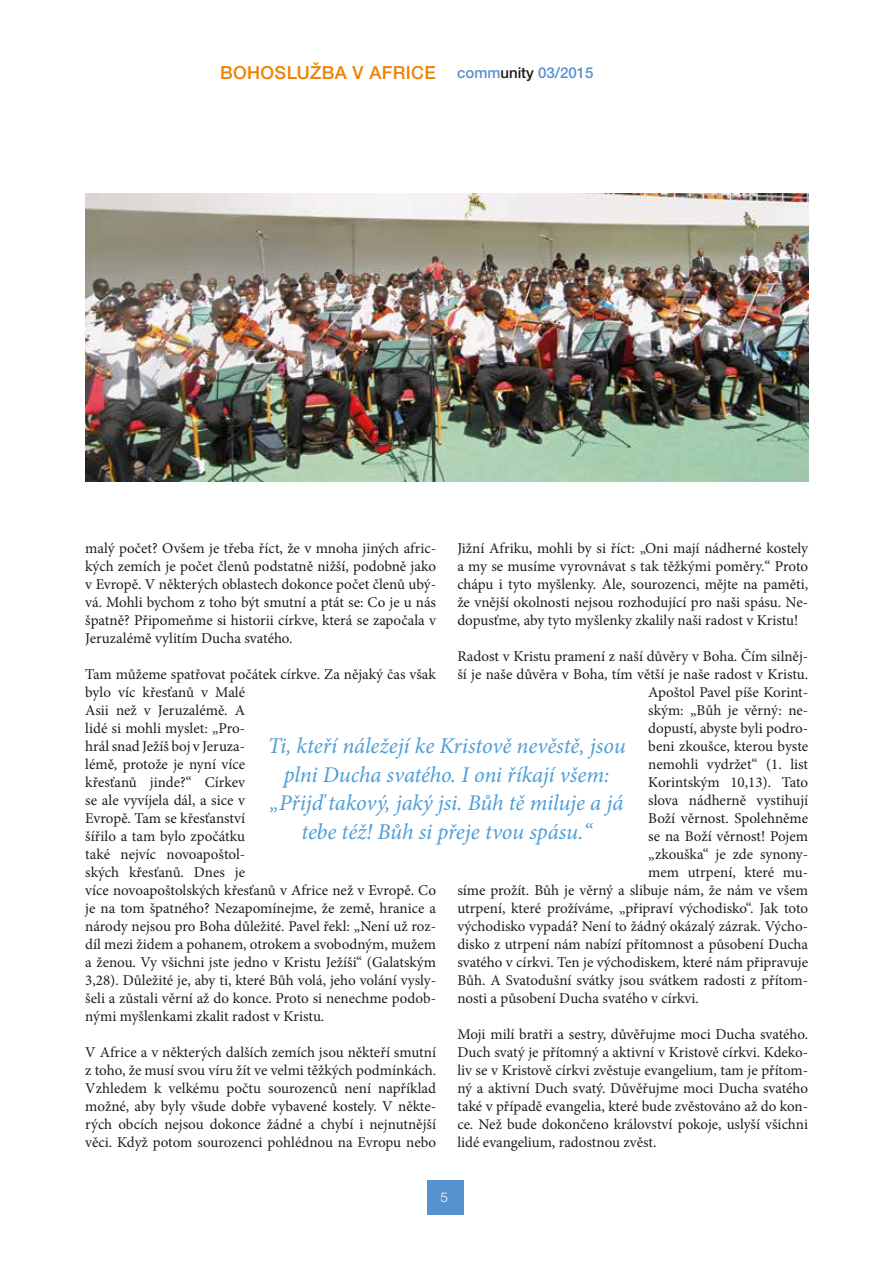
<style>
.page{position:relative;width:893px;height:1263px;background:#fff}
.page>*{position:absolute;margin:0;border:0;box-sizing:border-box;transform-origin:0 0}
.t1{font:italic 22.5px/28.5px "Minion Pro";letter-spacing:-.005em;color:#4e9ed7;text-align:center}
.t2{font:500 18px "Helvetica Neue LTW1 G";letter-spacing:.02em;color:#f08100}
.t3{font:15px/18px "Minion Pro";color:#1d1d1b;text-align:justify}
.t4{font:300 13.5px "Helvetica Neue LTW1 G";color:#fff}
.s1{font-size:15px;color:#5692ce}
.s2{font-size:15px;color:#1d1d1b}
</style>
<div class="page">
<div style="left:429px;top:1180px;width:34px;height:34px;background:#5692ce"></div>
<div style="left:427px;top:1180px;width:34px;height:34px;background:#5692ce"></div>
<img style="left:85px;top:193px;width:723px;height:288px">
<p class="t2" style="left:220px;top:61px;width:375px">BOHOSLUŽBA V AFRICE <span class="s1">comm</span><span class="s2">unity</span> <span class="s1">03/2015</span></p>
<p class="t3" style="left:85px;top:539px;width:352px">malý počet? Ovšem je třeba říct, že v mnoha jiných afric&shy;kých zemích je počet členů podstatně nižší, podobně jako v Evropě. V některých oblastech dokonce počet členů ubý&shy;vá. Mohli bychom z toho být smutní a ptát se: Co je u nás špatně? Připomeňme si historii církve, která se započala v Jeruzalémě vylitím Ducha svatého.</p>
<p class="t3" style="left:85px;top:665px;width:352px;text-align:left">Tam můžeme spatřovat počátek církve. Za nějaký čas však bylo víc křesťanů v Malé<br>Asii než v Jeruzalémě. A<br>lidé si mohli myslet: „Pro-<br>hrál snad Ježíš boj v Jeruza-<br>lémě, protože je nyní více<br>křesťanů jinde?“ Církev<br>se ale vyvíjela dál, a sice v<br>Evropě. Tam se křesťanství<br>šířilo a tam bylo zpočátku<br>také nejvíc novoapoštol-<br>ských křesťanů. Dnes je<br>více novoapoštolských křesťanů v Africe než v Evropě. Co je na tom špatného? Nezapomínejme, že země, hranice a národy nejsou pro Boha důležité. Pavel řekl: „Není už roz&shy;díl mezi židem a pohanem, otrokem a svobodným, mužem a ženou. Vy všichni jste jedno v Kristu Ježíši“ (Galatským 3,28). Důležité je, aby ti, které Bůh volá, jeho volání vysly&shy;šeli a zůstali věrní až do konce. Proto si nenechme podob&shy;nými myšlenkami zkalit radost v Kristu.</p>
<p class="t3" style="left:85px;top:1043px;width:352px">V Africe a v některých dalších zemích jsou někteří smutní z toho, že musí svou víru žít ve velmi těžkých podmínkách.<br>Vzhledem k velkému počtu sourozenců není například možné, aby byly všude dobře vybavené kostely. V někte&shy;rých obcích nejsou dokonce žádné a chybí i nejnutnější věci. Když potom sourozenci pohlédnou na Evropu nebo</p>
<p class="t3" style="left:457px;top:539px;width:352px">Jižní Afriku, mohli by si říct: „Oni mají nádherné kostely a my se musíme vyrovnávat s tak těžkými poměry.“ Proto chápu i tyto myšlenky. Ale, sourozenci, mějte na paměti, že vnější okolnosti nejsou rozhodující pro naši spásu. Ne&shy;dopusťme, aby tyto myšlenky zkalily naši radost v Kristu!</p>
<p class="t3" style="left:457px;top:647px;width:352px">Radost v Kristu pramení z naší důvěry v Boha. Čím silněj-</p>
<p class="t3" style="left:457px;top:665px;width:352px">ší je naše důvěra v Boha, tím větší je naše radost v Kristu.</p>
<p class="t3" style="left:648px;top:683px;width:161px">Apoštol Pavel píše Korint-</p>
<p class="t3" style="left:648px;top:701px;width:161px">ským: „Bůh je věrný: ne-</p>
<p class="t3" style="left:648px;top:719px;width:161px">dopustí, abyste byli podro-</p>
<p class="t3" style="left:648px;top:737px;width:161px">beni zkoušce, kterou byste</p>
<p class="t3" style="left:648px;top:755px;width:161px">nemohli vydržet“ (1. list</p>
<p class="t3" style="left:648px;top:773px;width:161px">Korintským 10,13). Tato</p>
<p class="t3" style="left:648px;top:791px;width:161px">slova nádherně vystihují</p>
<p class="t3" style="left:648px;top:809px;width:161px">Boží věrnost. Spolehněme</p>
<p class="t3" style="left:648px;top:827px;width:161px">se na Boží věrnost! Pojem</p>
<p class="t3" style="left:648px;top:845px;width:161px">„zkouška“ je zde synony-</p>
<p class="t3" style="left:648px;top:863px;width:161px">mem utrpení, které mu-</p>
<p class="t3" style="left:457px;top:881px;width:352px">síme prožít. Bůh je věrný a slibuje nám, že nám ve všem</p>
<p class="t3" style="left:457px;top:899px;width:352px">utrpení, které prožíváme, „připraví východisko“. Jak toto</p>
<p class="t3" style="left:457px;top:917px;width:352px">východisko vypadá? Není to žádný okázalý zázrak. Výcho-</p>
<p class="t3" style="left:457px;top:935px;width:352px">disko z utrpení nám nabízí přítomnost a působení Ducha</p>
<p class="t3" style="left:457px;top:953px;width:352px">svatého v církvi. Ten je východiskem, které nám připravuje</p>
<p class="t3" style="left:457px;top:971px;width:352px">Bůh. A Svatodušní svátky jsou svátkem radosti z přítom-</p>
<p class="t3" style="left:457px;top:989px;width:243px">nosti a působení Ducha svatého v církvi.</p>
<p class="t3" style="left:457px;top:1025px;width:352px">Moji milí bratři a sestry, důvěřujme moci Ducha svatého.<br>Duch svatý je přítomný a aktivní v Kristově církvi. Kdeko&shy;liv se v Kristově církvi zvěstuje evangelium, tam je přítom&shy;ný a aktivní Duch svatý. Důvěřujme moci Ducha svatého také v případě evangelia, které bude zvěstováno až do kon&shy;ce. Než bude dokončeno království pokoje, uslyší všichni lidé evangelium, radostnou zvěst.</p>
<h1 class="t1" style="left:268px;top:732px;width:360px">Ti, kteří náležejí ke Kristově nevěstě, jsou plni Ducha svatého. I oni říkají všem: „Přijď takový, jaký jsi. Bůh tě miluje a já tebe též! Bůh si přeje tvou spásu.“</h1>
<p class="t4" style="left:441px;top:1189px;width:11px">55</p>
</div>
